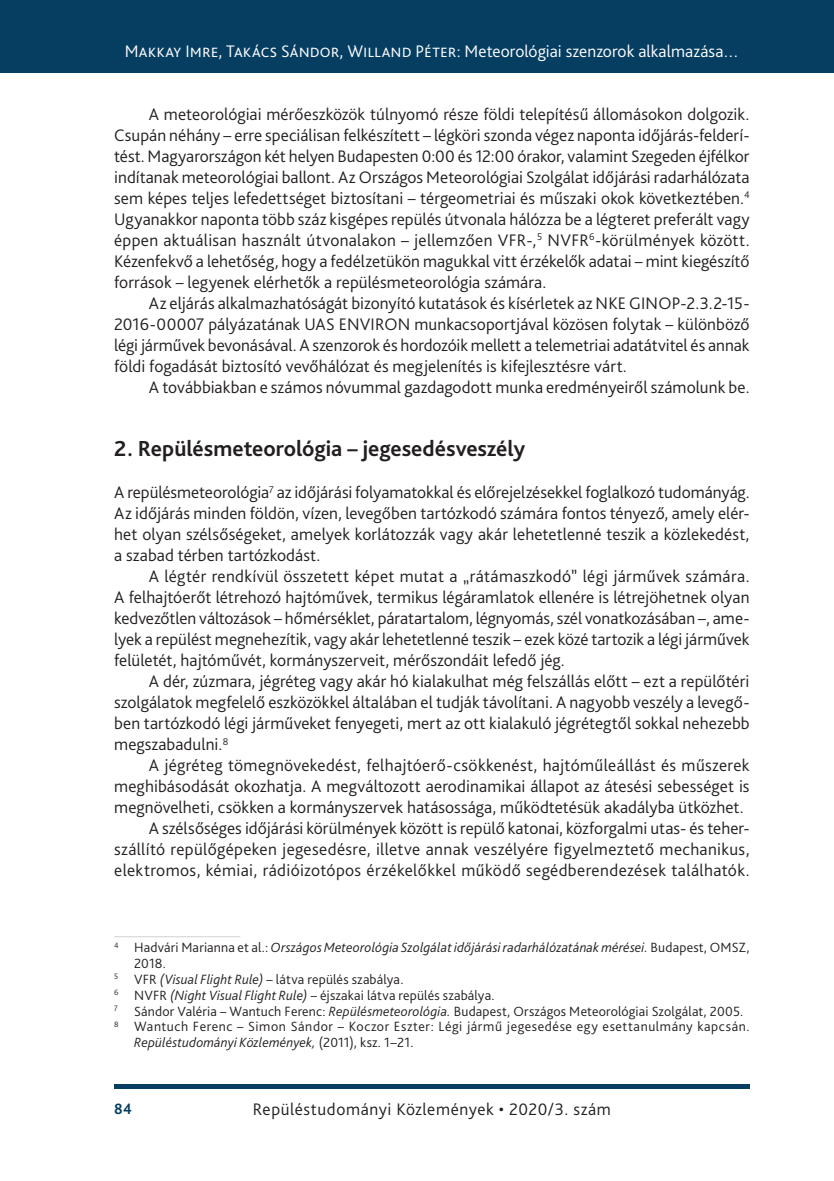
<style>
.page{position:relative;width:834px;height:1181px;background:#fff}
.page>*{position:absolute;margin:0;border:0;box-sizing:border-box;transform-origin:0 0}
._1_1__Head_bold_13{font:700 22.75px "Bliss Pro";color:#231f20}
._1__Body{font:300 17.5px/21px "Bliss Pro";letter-spacing:.005em;color:#231f20;text-align:justify}
._2__Body_1st_paragra{font:300 17.5px/21px "Bliss Pro";color:#231f20;text-align:justify}
.t1{font:300 17.5px "Bliss Pro";letter-spacing:.01em;color:#fff}
._1__Body-2{font:300 17.5px "Bliss Pro";letter-spacing:.03em;color:#231f20}
.t2{font:700 15.75px "Bliss Pro";color:#063e62;scale:.95 1}
.Footnote_text{font:300 14px "Bliss Pro";letter-spacing:.02em;color:#231f20}
.Footnote_text-2{font:300 14px/15.8px "Bliss Pro";letter-spacing:.04em;color:#231f20}
.Footnote_text-3{font:italic 300 14px/15.8px "Bliss Pro";letter-spacing:.01em;color:#231f20}
.s1{font-style:normal}
.s2{font-style:italic}
</style>
<div class="page">
<div style="left:0;top:0;width:833px;height:73px;background:#063e62"></div>
<hr style="left:833px;top:0;width:1px;height:73px;background:#063e62">
<div style="left:114px;top:1084px;width:635px;height:5px;background:#063e62"></div>
<hr style="left:114px;top:936px;width:126px;height:1px;background:#d1d2d4">
<p class="t1" style="left:125px;top:41px;width:615px">Makkay Imre, Takács Sándor, Willand Péter: Meteorológiai szenzorok alkalmazása…</p>
<p class="_1__Body" style="left:114px;top:103px;width:636px;text-indent:35px">A meteorológiai mérőeszközök túlnyomó része földi telepítésű állomásokon dolgozik.<br>Csupán néhány – erre speciálisan felkészített – légköri szonda végez naponta időjárás-felderí&shy;tést. Magyarországon két helyen Budapesten 0:00 és 12:00 órakor, valamint Szegeden éjfélkor indítanak meteorológiai ballont. Az Országos Meteorológiai Szolgálat időjárási radarhálózata sem képes teljes lefedettséget biztosítani – térgeometriai és műszaki okok következtében.<sup>4<br></sup>Ugyanakkor naponta több száz kisgépes repülés útvonala hálózza be a légteret preferált vagy éppen aktuálisan használt útvonalakon – jellemzően VFR-,<sup>5</sup> NVFR<sup>6</sup>-körülmények között.<br>Kézenfekvő a lehetőség, hogy a fedélzetükön magukkal vitt érzékelők adatai – mint kiegészítő források – legyenek elérhetők a repülésmeteorológia számára.</p>
<p class="_1__Body" style="left:114px;top:292px;width:636px;text-indent:35px">Az eljárás alkalmazhatóságát bizonyító kutatások és kísérletek az NKE GINOP-2.3.2-15- 2016-00007 pályázatának UAS ENVIRON munkacsoportjával közösen folytak – különböző légi járművek bevonásával. A szenzorok és hordozóik mellett a telemetriai adatátvitel és annak földi fogadását biztosító vevőhálózat és megjelenítés is kifejlesztésre várt.</p>
<p class="_1__Body" style="left:149px;top:376px;width:602px">A továbbiakban e számos nóvummal gazdagodott munka eredményeiről számolunk be.</p>
<p class="_1_1__Head_bold_13" style="left:114px;top:435px;width:412px">2. Repülésmeteorológia – jegesedésveszély</p>
<p class="_2__Body_1st_paragra" style="left:114px;top:481px;width:636px">A repülésmeteorológia<sup>7</sup> az időjárási folyamatokkal és előrejelzésekkel foglalkozó tudományág.<br>Az időjárás minden földön, vízen, levegőben tartózkodó számára fontos tényező, amely elér&shy;het olyan szélsőségeket, amelyek korlátozzák vagy akár lehetetlenné teszik a közlekedést, a szabad térben tartózkodást.</p>
<p class="_1__Body" style="left:114px;top:565px;width:636px;text-indent:35px">A légtér rendkívül összetett képet mutat a „rátámaszkodó” légi járművek számára.<br>A felhajtóerőt létrehozó hajtóművek, termikus légáramlatok ellenére is létrejöhetnek olyan kedvezőtlen változások – hőmérséklet, páratartalom, légnyomás, szél vonatkozásában –, ame&shy;lyek a repülést megnehezítik, vagy akár lehetetlenné teszik – ezek közé tartozik a légi járművek felületét, hajtóművét, kormányszerveit, mérőszondáit lefedő jég.</p>
<p class="_1__Body" style="left:114px;top:670px;width:636px;text-indent:35px">A dér, zúzmara, jégréteg vagy akár hó kialakulhat még felszállás előtt – ezt a repülőtéri szolgálatok megfelelő eszközökkel általában el tudják távolítani. A nagyobb veszély a levegő&shy;ben tartózkodó légi járműveket fenyegeti, mert az ott kialakuló jégrétegtől sokkal nehezebb megszabadulni.<sup>8</sup></p>
<p class="_1__Body" style="left:114px;top:754px;width:636px;text-indent:35px">A jégréteg tömegnövekedést, felhajtóerő-csökkenést, hajtóműleállást és műszerek meghibásodását okozhatja. A megváltozott aerodinamikai állapot az átesési sebességet is megnövelheti, csökken a kormányszervek hatásossága, működtetésük akadályba ütközhet.</p>
<p class="_1__Body" style="left:114px;top:817px;width:636px;text-indent:35px">A szélsőséges időjárási körülmények között is repülő katonai, közforgalmi utas- és teher&shy;szállító repülőgépeken jegesedésre, illetve annak veszélyére figyelmeztető mechanikus, elektromos, kémiai, rádióizotópos érzékelőkkel működő segédberendezések találhatók.</p>
<p class="Footnote_text-3" style="left:134px;top:939px;width:617px;text-indent:-20px"><sup>4</sup> <span class="s1">Hadvári Marianna et al.:</span> Országos Meteorológia Szolgálat időjárási radarhálózatának mérései. <span class="s1">Budapest, OMSZ,<br>2018.</span></p>
<p class="Footnote_text" style="left:114px;top:970px;width:291px"><sup>5</sup> VFR <span class="s2">(Visual Flight Rule)</span> – látva repülés szabálya.</p>
<p class="Footnote_text" style="left:114px;top:986px;width:382px"><sup>6</sup> NVFR <span class="s2">(Night Visual Flight Rule)</span> – éjszakai látva repülés szabálya.</p>
<p class="Footnote_text" style="left:114px;top:1002px;width:630px"><sup>7</sup> Sándor Valéria – Wantuch Ferenc: <span class="s2">Repülésmeteorológia.</span> Budapest, Országos Meteorológiai Szolgálat, 2005.</p>
<p class="Footnote_text-2" style="left:134px;top:1018px;width:617px;text-indent:-20px"><sup>8</sup> Wantuch Ferenc – Simon Sándor – Koczor Eszter: Légi jármű jegesedése egy esettanulmány kapcsán.<br><span class="s2">Repüléstudományi Közlemények,</span> (2011), ksz. 1–21.</p>
<p class="t2" style="left:114px;top:1099px;width:20px">84</p>
<p class="_1__Body-2" style="left:253px;top:1098px;width:359px">Repüléstudományi Közlemények • 2020/3. szám</p>
</div>
